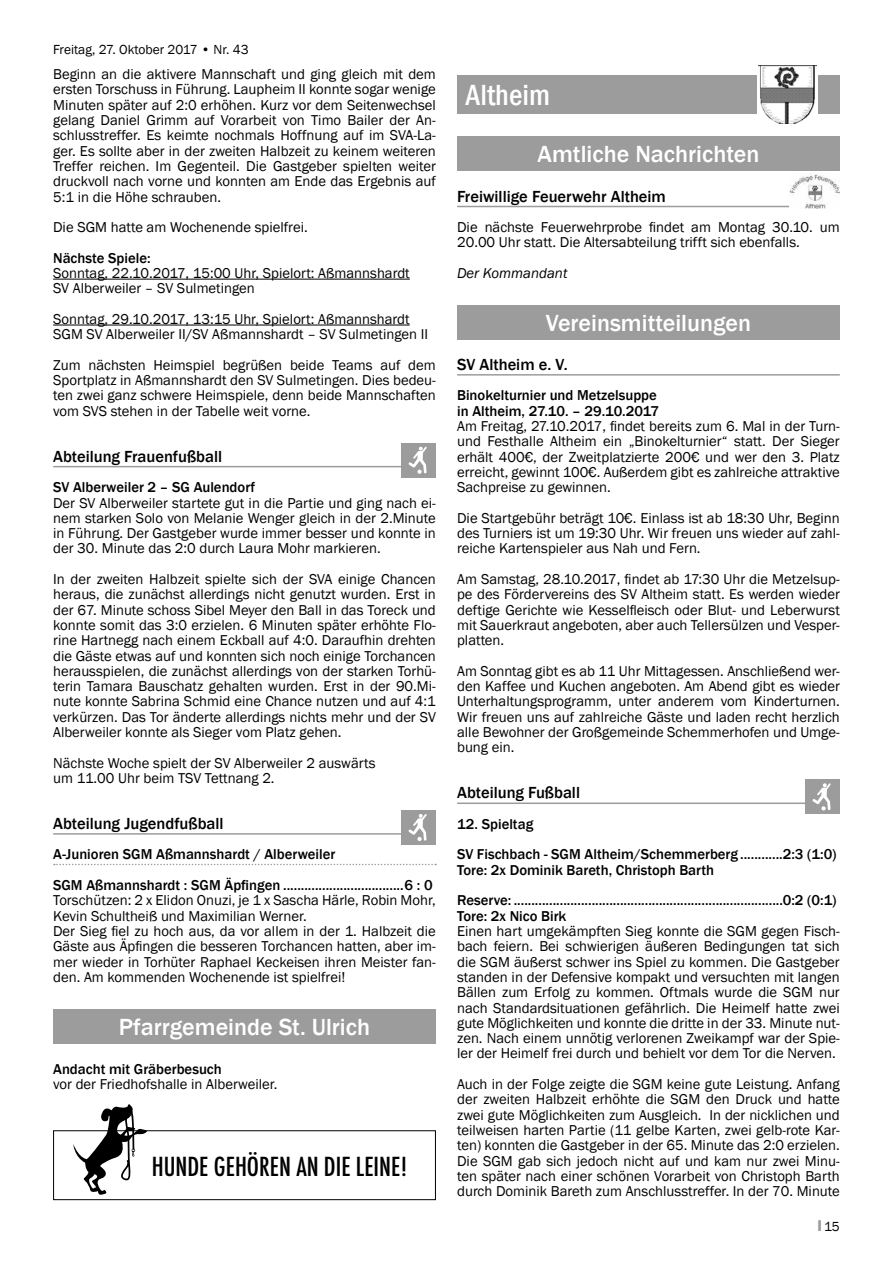
<style>
.page{position:relative;width:893px;height:1263px;background:#fff}
.page>*{position:absolute;margin:0;border:0;box-sizing:border-box;transform-origin:0 0}
.t1{font:500 condensed 30px "Franklin Gothic";color:#fff}
.t2{font:500 condensed 25.5px "Futura";color:#000}
.t3{font:500 24px "Franklin Gothic";color:#fff}
.t4{font:500 16.5px "Franklin Gothic";color:#000}
.t5{font:14.7px/15.3px "Franklin Gothic";color:#000;text-align:justify}
.t6{font:500 14.7px/30.6px "Franklin Gothic";color:#000}
.t7{font:italic 14.7px "Franklin Gothic";color:#000}
.t8{font:13.5px "Franklin Gothic";color:#000}
.s1{font-family:"Impact";color:#9c9c9d}
</style>
<div class="page">
<hr style="left:457px;top:206px;width:383px;height:1px;background:#9c9c9d">
<hr style="left:457px;top:374px;width:383px;height:2px;background:#9c9c9d">
<hr style="left:457px;top:802px;width:383px;height:2px;background:#9c9c9d">
<div style="left:457px;top:75px;width:383px;height:39px;background:#9c9c9d"></div>
<div style="left:757px;top:62px;width:61px;height:63px;background:linear-gradient(to right,#fff,#fff)"></div>
<img style="left:759px;top:66px;width:57px;height:57px">
<div style="left:457px;top:137px;width:383px;height:34px;background:#9c9c9d"></div>
<img style="left:789px;top:174px;width:51px;height:35px">
<div style="left:457px;top:305px;width:383px;height:34px;background:#9c9c9d"></div>
<div style="left:806px;top:780px;width:34px;height:34px;background:#9c9c9d"></div>
<svg style="left:813px;top:783px;width:18px;height:27px"></svg>
<hr style="left:53px;top:279px;width:357px;height:1px;background:#000">
<hr style="left:53px;top:325px;width:357px;height:1px;background:#000">
<hr style="left:53px;top:466px;width:383px;height:1px;background:#9c9c9d">
<hr style="left:53px;top:833px;width:383px;height:2px;background:#9c9c9d">
<svg style="left:54px;top:864px;width:382px;height:1px"></svg>
<div style="left:402px;top:443px;width:34px;height:34px;background:#9c9c9d"></div>
<svg style="left:409px;top:447px;width:18px;height:27px"></svg>
<div style="left:402px;top:810px;width:34px;height:35px;background:#9c9c9d"></div>
<svg style="left:409px;top:814px;width:18px;height:27px"></svg>
<div style="left:53px;top:1009px;width:383px;height:34px;background:#9c9c9d"></div>
<div style="left:53px;top:1130px;width:383px;height:70px;border:1px solid #000"></div>
<svg style="left:73px;top:1104px;width:74px;height:91px"></svg>
<p class="t8" style="left:53px;top:41px;width:197px">Freitag, 27. Oktober 2017 • Nr. 43</p>
<p class="t5" style="left:53px;top:67px;width:384px">Beginn an die aktivere Mannschaft und ging gleich mit dem ersten Torschuss in Führung. Laupheim II konnte sogar wenige Minuten später auf 2:0 erhöhen. Kurz vor dem Seitenwechsel gelang Daniel Grimm auf Vorarbeit von Timo Bailer der An&shy;schlusstreffer. Es keimte nochmals Hoffnung auf im SVA-La&shy;ger. Es sollte aber in der zweiten Halbzeit zu keinem weiteren Treffer reichen. Im Gegenteil. Die Gastgeber spielten weiter druckvoll nach vorne und konnten am Ende das Ergebnis auf 5:1 in die Höhe schrauben.</p>
<p class="t5" style="left:53px;top:220px;width:256px">Die SGM hatte am Wochenende spielfrei.</p>
<p class="t6" style="left:53px;top:243px;width:99px">Nächste Spiele:</p>
<p class="t5" style="left:53px;top:266px;width:358px">Sonntag, 22.10.2017, 15:00 Uhr, Spielort: Aßmannshardt<br>SV Alberweiler – SV Sulmetingen</p>
<p class="t5" style="left:53px;top:312px;width:377px">Sonntag, 29.10.2017, 13:15 Uhr, Spielort: Aßmannshardt<br>SGM SV Alberweiler II/SV Aßmannshardt – SV Sulmetingen II</p>
<p class="t5" style="left:53px;top:358px;width:384px">Zum nächsten Heimspiel begrüßen beide Teams auf dem Sportplatz in Aßmannshardt den SV Sulmetingen. Dies bedeu&shy;ten zwei ganz schwere Heimspiele, denn beide Mannschaften vom SVS stehen in der Tabelle weit vorne.</p>
<p class="t4" style="left:53px;top:446px;width:171px">Abteilung Frauenfußball</p>
<p class="t6" style="left:53px;top:472px;width:204px">SV Alberweiler 2 – SG Aulendorf</p>
<p class="t5" style="left:53px;top:495px;width:384px">Der SV Alberweiler startete gut in die Partie und ging nach ei&shy;nem starken Solo von Melanie Wenger gleich in der 2.Minute in Führung. Der Gastgeber wurde immer besser und konnte in der 30. Minute das 2:0 durch Laura Mohr markieren.</p>
<p class="t5" style="left:53px;top:572px;width:384px">In der zweiten Halbzeit spielte sich der SVA einige Chancen heraus, die zunächst allerdings nicht genutzt wurden. Erst in der 67. Minute schoss Sibel Meyer den Ball in das Toreck und konnte somit das 3:0 erzielen. 6 Minuten später erhöhte Flo&shy;rine Hartnegg nach einem Eckball auf 4:0. Daraufhin drehten die Gäste etwas auf und konnten sich noch einige Torchancen herausspielen, die zunächst allerdings von der starken Torhü&shy;terin Tamara Bauschatz gehalten wurden. Erst in der 90.Mi&shy;nute konnte Sabrina Schmid eine Chance nutzen und auf 4:1 verkürzen. Das Tor änderte allerdings nichts mehr und der SV Alberweiler konnte als Sieger vom Platz gehen.</p>
<p class="t5" style="left:53px;top:755px;width:324px">Nächste Woche spielt der SV Alberweiler 2 auswärts um 11.00 Uhr beim TSV Tettnang 2.</p>
<p class="t4" style="left:53px;top:813px;width:172px">Abteilung Jugendfußball</p>
<p class="t6" style="left:53px;top:839px;width:381px">A-Junioren SGM Aßmannshardt / Alberweiler<br>SGM Aßmannshardt : SGM Äpfingen ..................................6 : 0</p>
<p class="t5" style="left:53px;top:893px;width:384px;text-align:left">Torschützen: 2 x Elidon Onuzi, je 1 x Sascha Härle, Robin Mohr, Kevin Schultheiß und Maximilian Werner.<br>Der Sieg fiel zu hoch aus, da vor allem in der 1. Halbzeit die Gäste aus Äpfingen die besseren Torchancen hatten, aber im&shy;mer wieder in Torhüter Raphael Keckeisen ihren Meister fan&shy;den. Am kommenden Wochenende ist spielfrei!</p>
<h3 class="t3" style="left:119px;top:1012px;width:253px">Pfarrgemeinde St. Ulrich</h3>
<p class="t6" style="left:53px;top:1054px;width:170px">Andacht mit Gräberbesuch</p>
<p class="t5" style="left:53px;top:1077px;width:226px">vor der Friedhofshalle in Alberweiler.</p>
<h2 class="t2" style="left:152px;top:1150px;width:257px">HUNDE GEHÖREN AN DIE LEINE!</h2>
<h1 class="t1" style="left:466px;top:75px;width:86px">Altheim</h1>
<h3 class="t3" style="left:538px;top:139px;width:223px">Amtliche Nachrichten</h3>
<p class="t4" style="left:457px;top:186px;width:210px">Freiwillige Feuerwehr Altheim</p>
<p class="t5" style="left:457px;top:220px;width:384px">Die nächste Feuerwehrprobe findet am Montag 30.10. um<br>20.00 Uhr statt. Die Altersabteilung trifft sich ebenfalls.</p>
<p class="t7" style="left:457px;top:264px;width:112px">Der Kommandant</p>
<h3 class="t3" style="left:546px;top:308px;width:207px">Vereinsmitteilungen</h3>
<p class="t4" style="left:457px;top:354px;width:112px">SV Altheim e. V.</p>
<p class="t6" style="left:457px;top:388px;width:203px;line-height:15.3px">Binokelturnier und Metzelsuppe in Altheim, 27.10. – 29.10.2017</p>
<p class="t5" style="left:457px;top:419px;width:384px">Am Freitag, 27.10.2017, findet bereits zum 6. Mal in der Turn&shy;und Festhalle Altheim ein „Binokelturnier“ statt. Der Sieger erhält 400€, der Zweitplatzierte 200€ und wer den 3. Platz erreicht, gewinnt 100€. Außerdem gibt es zahlreiche attraktive Sachpreise zu gewinnen.</p>
<p class="t5" style="left:457px;top:511px;width:384px">Die Startgebühr beträgt 10€. Einlass ist ab 18:30 Uhr, Beginn des Turniers ist um 19:30 Uhr. Wir freuen uns wieder auf zahl&shy;reiche Kartenspieler aus Nah und Fern.</p>
<p class="t5" style="left:457px;top:572px;width:384px">Am Samstag, 28.10.2017, findet ab 17:30 Uhr die Metzelsup&shy;pe des Fördervereins des SV Altheim statt. Es werden wieder deftige Gerichte wie Kesselfleisch oder Blut- und Leberwurst mit Sauerkraut angeboten, aber auch Tellersülzen und Vesper&shy;platten.</p>
<p class="t5" style="left:457px;top:664px;width:384px">Am Sonntag gibt es ab 11 Uhr Mittagessen. Anschließend wer&shy;den Kaffee und Kuchen angeboten. Am Abend gibt es wieder Unterhaltungsprogramm, unter anderem vom Kinderturnen.<br>Wir freuen uns auf zahlreiche Gäste und laden recht herzlich alle Bewohner der Großgemeinde Schemmerhofen und Umge&shy;bung ein.</p>
<p class="t4" style="left:457px;top:782px;width:124px">Abteilung Fußball</p>
<p class="t6" style="left:457px;top:809px;width:381px">12. Spieltag<br>SV Fischbach - SGM Altheim/Schemmerberg ............2:3 (1:0)</p>
<p class="t6" style="left:457px;top:855px;width:381px">Tore: 2x Dominik Bareth, Christoph Barth<br>Reserve: ............................................................................0:2 (0:1)</p>
<p class="t6" style="left:457px;top:901px;width:111px">Tore: 2x Nico Birk</p>
<p class="t5" style="left:457px;top:924px;width:384px">Einen hart umgekämpften Sieg konnte die SGM gegen Fisch&shy;bach feiern. Bei schwierigen äußeren Bedingungen tat sich die SGM äußerst schwer ins Spiel zu kommen. Die Gastgeber standen in der Defensive kompakt und versuchten mit langen Bällen zum Erfolg zu kommen. Oftmals wurde die SGM nur nach Standardsituationen gefährlich. Die Heimelf hatte zwei gute Möglichkeiten und konnte die dritte in der 33. Minute nut&shy;zen. Nach einem unnötig verlorenen Zweikampf war der Spie&shy;ler der Heimelf frei durch und behielt vor dem Tor die Nerven.</p>
<p class="t5" style="left:457px;top:1077px;width:384px">Auch in der Folge zeigte die SGM keine gute Leistung. Anfang der zweiten Halbzeit erhöhte die SGM den Druck und hatte zwei gute Möglichkeiten zum Ausgleich. In der nicklichen und teilweisen harten Partie (11 gelbe Karten, zwei gelb-rote Kar&shy;ten) konnten die Gastgeber in der 65. Minute das 2:0 erzielen.<br>Die SGM gab sich jedoch nicht auf und kam nur zwei Minu&shy;ten später nach einer schönen Vorarbeit von Christoph Barth durch Dominik Bareth zum Anschlusstreffer. In der 70. Minute</p>
<p class="t8" style="left:818px;top:1218px;width:23px"><span class="s1">I</span> 15</p>
</div>
